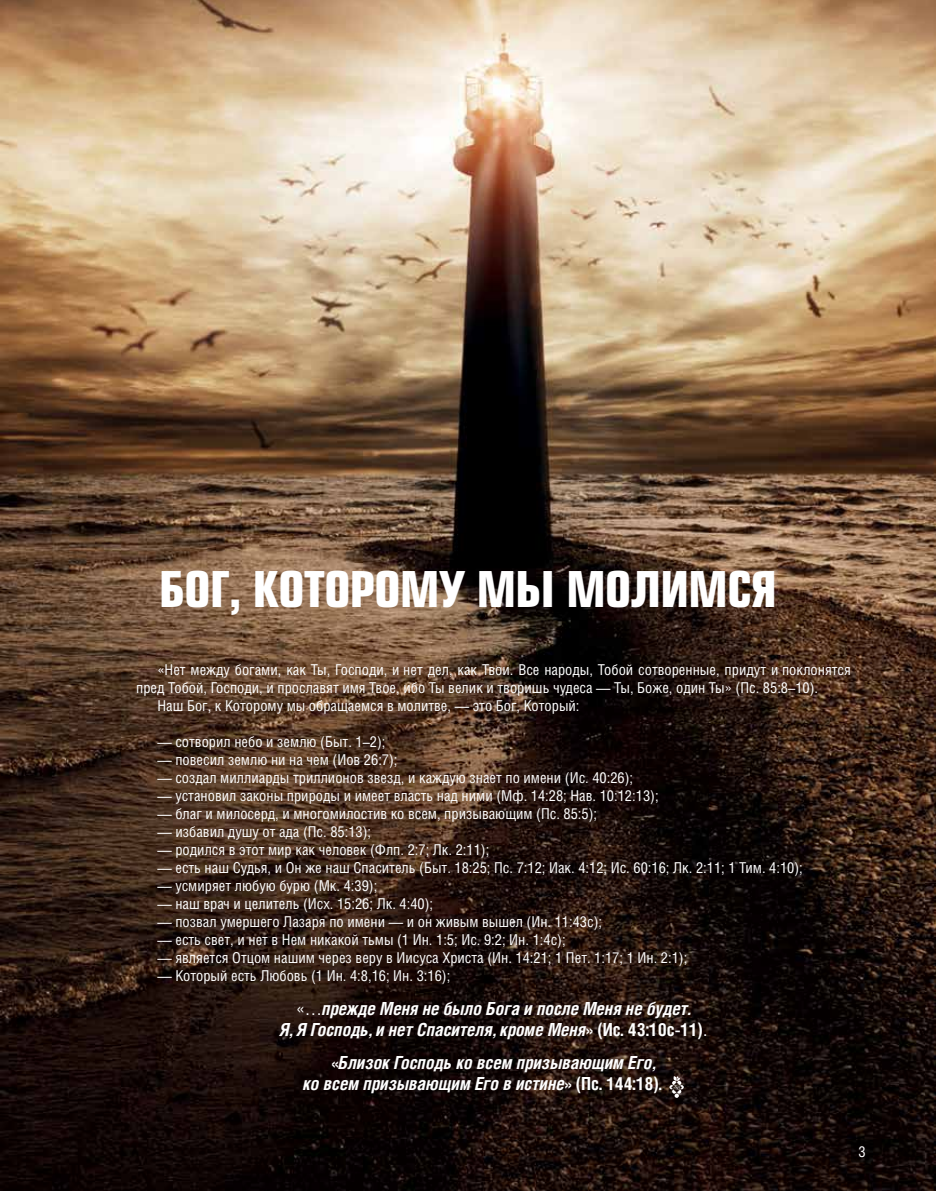
<style>
.page{position:relative;width:936px;height:1191px;background:#fff}
.page>*{position:absolute;margin:0;border:0;box-sizing:border-box;transform-origin:0 0}
.t1{font:700 48px "Europe Condensed C";letter-spacing:-.01em;color:#fff}
.t2{font:italic 700 18px/21px "Helios Cond C";color:#fff;text-align:center}
.t3{font:15px "Helios Cond C";color:#fff}
.s1{font-weight:400;font-style:normal}
.s2{font-style:normal}
.s3{font-weight:400;font-style:normal;font-size:16.5px;color:#000}
</style>
<div class="page">
<img style="left:0;top:0;width:935px;height:1191px">
<svg style="left:669px;top:1076px;width:14px;height:21px"></svg>
<svg style="left:850px;top:1140px;width:23px;height:22px"></svg>
<h1 class="t1" style="left:159px;top:557px;width:619px">БОГ, КОТОРОМУ МЫ МОЛИМСЯ</h1>
<p class="t3" style="left:157px;top:660px;width:695px">«Нет между богами, как Ты, Господи, и нет дел, как Твои. Все народы, Тобой сотворенные, придут и поклонятся</p>
<p class="t3" style="left:136px;top:678px;width:683px">пред Тобой, Господи, и прославят имя Твое, ибо Ты велик и творишь чудеса — Ты, Боже, один Ты» (Пс. 85:8–10).</p>
<p class="t3" style="left:157px;top:696px;width:423px">Наш Бог, к Которому мы обращаемся в молитве, — это Бог, Который:</p>
<p class="t3" style="left:157px;top:732px;width:230px">— сотворил небо и землю (Быт. 1–2);</p>
<p class="t3" style="left:157px;top:750px;width:242px">— повесил землю ни на чем (Иов 26:7);</p>
<p class="t3" style="left:157px;top:768px;width:477px">— создал миллиарды триллионов звезд, и каждую знает по имени (Ис. 40:26);</p>
<p class="t3" style="left:157px;top:786px;width:502px">— установил законы природы и имеет власть над ними (Мф. 14:28; Нав. 10:12:13);</p>
<p class="t3" style="left:157px;top:804px;width:441px">— благ и милосерд, и многомилостив ко всем, призывающим (Пс. 85:5);</p>
<p class="t3" style="left:157px;top:822px;width:215px">— избавил душу от ада (Пс. 85:13);</p>
<p class="t3" style="left:157px;top:840px;width:333px">— родился в этот мир как человек (Флп. 2:7; Лк. 2:11);</p>
<p class="t3" style="left:157px;top:858px;width:647px">— есть наш Судья, и Он же наш Спаситель (Быт. 18:25; Пс. 7:12; Иак. 4:12; Ис. 60:16; Лк. 2:11; 1 Тим. 4:10);</p>
<p class="t3" style="left:157px;top:876px;width:221px">— усмиряет любую бурю (Мк. 4:39);</p>
<p class="t3" style="left:157px;top:894px;width:277px">— наш врач и целитель (Исх. 15:26; Лк. 4:40);</p>
<p class="t3" style="left:157px;top:912px;width:446px">— позвал умершего Лазаря по имени — и он живым вышел (Ин. 11:43с);</p>
<p class="t3" style="left:157px;top:930px;width:410px">— есть свет, и нет в Нем никакой тьмы (1 Ин. 1:5; Ис. 9:2; Ин. 1:4с);</p>
<p class="t3" style="left:157px;top:948px;width:531px">— является Отцом нашим через веру в Иисуса Христа (Ин. 14:21; 1 Пет. 1:17; 1 Ин. 2:1);</p>
<p class="t3" style="left:157px;top:966px;width:294px">— Который есть Любовь (1 Ин. 4:8,16; Ин. 3:16);</p>
<p class="t2" style="left:280px;top:997px;width:429px"><span class="s1">«…</span>прежде Меня не было Бога и после Меня не будет.<br>Я, Я Господь, и нет Спасителя, кроме Меня<span class="s2">» (Ис. 43:10с‑11)</span><span class="s1">.</span></p>
<p class="t2" style="left:303px;top:1052px;width:364px;text-align:left;text-indent:28px"><span class="s2">«</span>Близок Господь ко всем призывающим Его, ко всем призывающим Его в истине<span class="s2">» (Пс. 144:18).</span><span class="s3">.</span></p>
<p class="t3" style="left:858px;top:1142px;width:9px">3</p>
</div>
